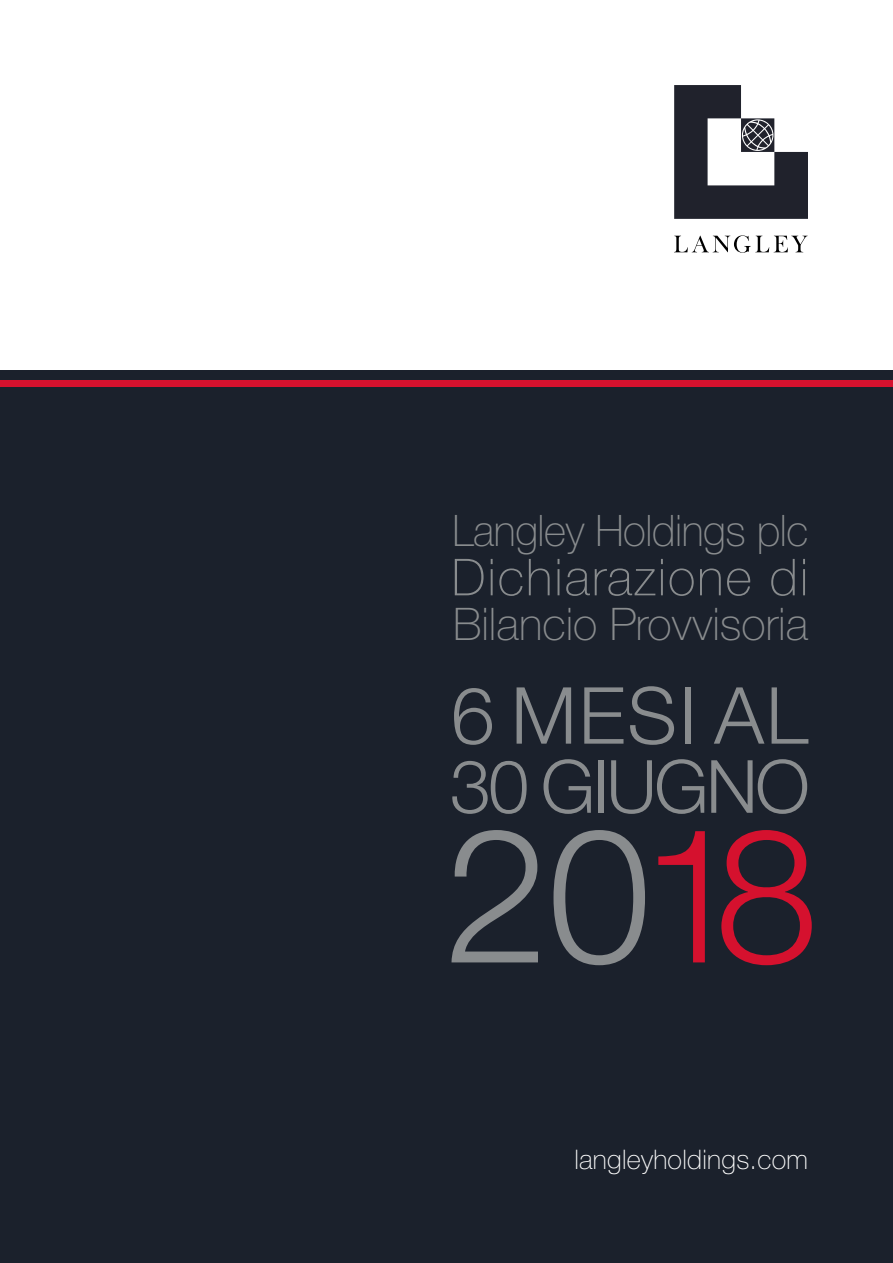
<style>
.page{position:relative;width:893px;height:1263px;background:#fff}
.page>*{position:absolute;margin:0;border:0;box-sizing:border-box;transform-origin:0 0}
.t1{font:300 187.5px "Helvetica Neue LTW1 G";color:#898c8e}
.t2{font:300 78.75px "Helvetica Neue LTW1 G";letter-spacing:.025em;color:#898c8e}
.t3{font:300 73.5px "Helvetica Neue LTW1 G";letter-spacing:-.035em;color:#898c8e}
.t4{font:100 51px "Helvetica Neue LTW1 G";letter-spacing:.035em;color:#898c8e}
.t5{font:100 45px "Helvetica Neue LTW1 G";color:#898c8e}
.t6{font:100 43.5px "Helvetica Neue LTW1 G";letter-spacing:-.01em;color:#898c8e}
.t7{font:100 27px "Helvetica Neue LTW1 G";letter-spacing:.01em;color:#fff}
.s1{color:#d5112e}
</style>
<div class="page">
<div style="left:0;top:370px;width:893px;height:11px;background:#1b212c"></div>
<div style="left:0;top:387px;width:893px;height:876px;background:#1b212c"></div>
<div style="left:0;top:381px;width:893px;height:6px;background:#d5112e"></div>
<svg style="left:674px;top:235px;width:134px;height:18px"></svg>
<svg style="left:674px;top:85px;width:134px;height:134px"></svg>
<h3 class="t6" style="left:452px;top:504px;width:357px">Langley Holdings plc</h3>
<h3 class="t4" style="left:452px;top:547px;width:358px">Dichiarazione di</h3>
<h3 class="t5" style="left:453px;top:598px;width:357px">Bilancio Provvisoria</h3>
<h2 class="t2" style="left:451px;top:667px;width:359px">6 MESI AL</h2>
<h3 class="t3" style="left:450px;top:742px;width:361px">30 GIUGNO</h3>
<h1 class="t1" style="left:445px;top:781px;width:375px">20<span class="s1">18</span></h1>
<p class="t7" style="left:574px;top:1143px;width:235px">langleyholdings.com</p>
</div>
